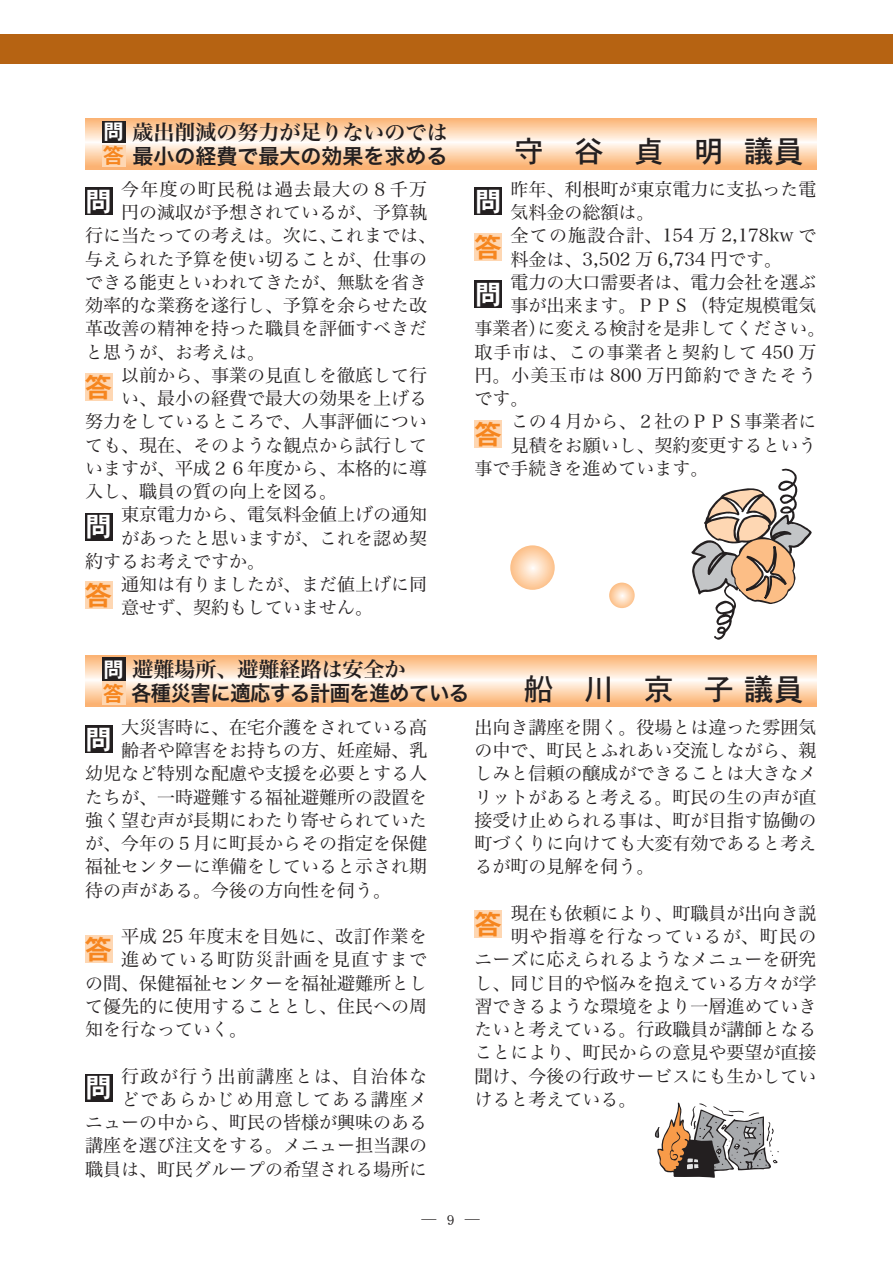
<style>
.page{position:relative;width:893px;height:1263px;background:#fff}
.page>*{position:absolute;margin:0;border:0;box-sizing:border-box;transform-origin:0 0}
.t1{font:30px "DFHS Gothic Std W5 90 pv RKSJ H";color:#231f20}
.t2{font:27px "DFHS Gothic Std W7 90 pv RKSJ H";color:#fff}
.t3{font:27px "DFHS Gothic Std W7 90 pv RKSJ H";color:#f6861f}
.t4{font:21px "Hira Min Pro W6 90 pv RKSJ H";color:#231f20}
.t5{font:21px "Hira Kaku Pro W6 90 pv RKSJ H";letter-spacing:-.025em;color:#231f20}
.t6{font:21px "Hira Kaku Pro W6 90 pv RKSJ H";color:#231f20}
.t7{font:18px/23.2px "Hira Min Pro W3 90 pv RKSJ H";color:#231f20;text-align:right}
.t8{font:18px "Hira Min Pro W3 90 pv RKSJ H";letter-spacing:.055em;color:#231f20}
.t9{font:18px "Hira Min Pro W3 90 pv RKSJ H";letter-spacing:.065em;color:#231f20}
.t10{font:18px "Hira Min Pro W3 90 pv RKSJ H";letter-spacing:.035em;color:#231f20}
.t11{font:18px "Hira Min Pro W3 90 pv RKSJ H";letter-spacing:.025em;color:#231f20}
.t12{font:18px "Hira Min Pro W3 90 pv RKSJ H";letter-spacing:.07em;color:#231f20}
.t13{font:15px "DFHS Mincho Std W3 90 pv RKSJ H";color:#231f20}
.s1{font-family:"DFHS Gothic Std W7 90 pv RKSJ H";color:#fff}
.s2{font-family:"DFHS Gothic Std W7 90 pv RKSJ H";color:#f6861f}
</style>
<div class="page">
<div style="left:0;top:34px;width:893px;height:30px;background:#b66312"></div>
<svg style="left:85px;top:118px;width:731px;height:51px;background:#fdd4af"></svg>
<div style="left:102px;top:121px;width:23px;height:21px;background:#231f20"></div>
<div style="left:102px;top:145px;width:23px;height:21px;background:#fed7b3"></div>
<svg style="left:85px;top:656px;width:731px;height:51px;background:#fdd4b0"></svg>
<div style="left:102px;top:658px;width:23px;height:23px;background:#231f20"></div>
<div style="left:102px;top:682px;width:23px;height:23px;background:#fed7b3"></div>
<div style="left:85px;top:187px;width:28px;height:28px;background:#231f20"></div>
<div style="left:474px;top:187px;width:28px;height:28px;background:#231f20"></div>
<div style="left:474px;top:280px;width:28px;height:28px;background:#231f20"></div>
<div style="left:85px;top:513px;width:28px;height:27px;background:#231f20"></div>
<div style="left:85px;top:725px;width:28px;height:28px;background:#231f20"></div>
<div style="left:85px;top:1074px;width:28px;height:27px;background:#231f20"></div>
<div style="left:85px;top:373px;width:28px;height:28px;background:#fed7b3"></div>
<div style="left:474px;top:233px;width:28px;height:28px;background:#fed7b3"></div>
<div style="left:474px;top:420px;width:28px;height:28px;background:#fed7b3"></div>
<div style="left:85px;top:582px;width:28px;height:27px;background:#fed7b3"></div>
<div style="left:85px;top:936px;width:28px;height:27px;background:#fed7b3"></div>
<div style="left:474px;top:910px;width:28px;height:28px;background:#fed7b3"></div>
<svg style="left:691px;top:469px;width:121px;height:193px"></svg>
<svg style="left:510px;top:545px;width:45px;height:45px;background:#fdd4af"></svg>
<svg style="left:609px;top:583px;width:26px;height:25px"></svg>
<svg style="left:655px;top:1103px;width:124px;height:75px"></svg>
<p class="t4" style="left:103px;top:124px;width:346px"><span class="s1">問</span> 歳出削減の努力が足りないのでは</p>
<p class="t6" style="left:103px;top:148px;width:346px"><span class="s2">答</span> 最小の経費で最大の効果を求める</p>
<h1 class="t1" style="left:514px;top:139px;width:291px">守　谷　貞　明 議員</h1>
<p class="t9" style="left:121px;top:182px;width:307px">今年度の町民税は過去最大の８千万</p>
<p class="t7" style="left:121px;top:203px;width:307px">円の減収が予想されているが、予算執</p>
<p class="t7" style="left:85px;top:226px;width:352px">行に当たっての考えは。次に、これまでは、</p>
<p class="t7" style="left:85px;top:250px;width:343px">与えられた予算を使い切ることが、仕事の</p>
<p class="t7" style="left:85px;top:273px;width:343px">できる能吏といわれてきたが、無駄を省き</p>
<p class="t7" style="left:85px;top:296px;width:343px">効率的な業務を遂行し、予算を余らせた改</p>
<p class="t7" style="left:85px;top:319px;width:343px">革改善の精神を持った職員を評価すべきだ</p>
<p class="t7" style="left:85px;top:343px;width:181px">と思うが、お考えは。</p>
<p class="t7" style="left:121px;top:366px;width:307px">以前から、事業の見直しを徹底して行</p>
<p class="t7" style="left:121px;top:389px;width:307px">い、最小の経費で最大の効果を上げる</p>
<p class="t7" style="left:85px;top:412px;width:343px">努力をしているところで、人事評価につい</p>
<p class="t7" style="left:85px;top:436px;width:343px">ても、現在、そのような観点から試行して</p>
<p class="t7" style="left:85px;top:459px;width:343px">いますが、平成２６年度から、本格的に導</p>
<p class="t7" style="left:85px;top:482px;width:253px">入し、職員の質の向上を図る。</p>
<p class="t7" style="left:121px;top:505px;width:307px">東京電力から、電気料金値上げの通知</p>
<p class="t7" style="left:121px;top:529px;width:307px">があったと思いますが、これを認め契</p>
<p class="t7" style="left:85px;top:552px;width:181px">約するお考えですか。</p>
<p class="t7" style="left:121px;top:575px;width:307px">通知は有りましたが、まだ値上げに同</p>
<p class="t7" style="left:121px;top:598px;width:253px">意せず、契約もしていません。</p>
<p class="t7" style="left:510px;top:180px;width:307px">昨年、利根町が東京電力に支払った電</p>
<p class="t7" style="left:510px;top:203px;width:145px">気料金の総額は。</p>
<p class="t10" style="left:510px;top:229px;width:307px">全ての施設合計、154 万 2,178kw で</p>
<p class="t7" style="left:510px;top:250px;width:273px">料金は、3,502 万 6,734 円です。</p>
<p class="t7" style="left:510px;top:273px;width:307px">電力の大口需要者は、電力会社を選ぶ</p>
<p class="t7" style="left:510px;top:296px;width:307px">事が出来ます。ＰＰＳ（特定規模電気</p>
<p class="t7" style="left:474px;top:319px;width:352px">事業者）に変える検討を是非してください。</p>
<p class="t8" style="left:474px;top:345px;width:343px">取手市は、この事業者と契約して 450 万</p>
<p class="t8" style="left:474px;top:368px;width:343px">円。小美玉市は 800 万円節約できたそう</p>
<p class="t7" style="left:474px;top:389px;width:55px">です。</p>
<p class="t7" style="left:511px;top:412px;width:307px">この４月から、２社のＰＰＳ事業者に</p>
<p class="t7" style="left:511px;top:436px;width:307px">見積をお願いし、契約変更するという</p>
<p class="t7" style="left:474px;top:459px;width:235px">事で手続きを進めています。</p>
<h2 class="t2" style="left:85px;top:190px;width:28px">問</h2>
<h2 class="t2" style="left:475px;top:190px;width:28px">問</h2>
<h2 class="t3" style="left:475px;top:236px;width:28px">答</h2>
<h2 class="t2" style="left:475px;top:284px;width:28px">問</h2>
<h2 class="t3" style="left:85px;top:376px;width:28px">答</h2>
<h2 class="t3" style="left:475px;top:424px;width:28px">答</h2>
<h2 class="t2" style="left:85px;top:516px;width:28px">問</h2>
<h2 class="t3" style="left:85px;top:585px;width:28px">答</h2>
<p class="t4" style="left:103px;top:662px;width:304px"><span class="s1">問</span> 避難場所、避難経路は安全か</p>
<p class="t5" style="left:103px;top:686px;width:367px"><span class="s2">答</span>各種災害に適応する計画を進めている</p>
<h1 class="t1" style="left:524px;top:677px;width:281px">船　川　京　子 議員</h1>
<p class="t7" style="left:121px;top:718px;width:307px">大災害時に、在宅介護をされている高</p>
<p class="t7" style="left:121px;top:741px;width:307px">齢者や障害をお持ちの方、妊産婦、乳</p>
<p class="t7" style="left:85px;top:765px;width:343px">幼児など特別な配慮や支援を必要とする人</p>
<p class="t7" style="left:85px;top:788px;width:343px">たちが、一時避難する福祉避難所の設置を</p>
<p class="t7" style="left:85px;top:811px;width:343px">強く望む声が長期にわたり寄せられていた</p>
<p class="t7" style="left:85px;top:834px;width:343px">が、今年の５月に町長からその指定を保健</p>
<p class="t7" style="left:85px;top:858px;width:343px">福祉センターに準備をしていると示され期</p>
<p class="t7" style="left:85px;top:881px;width:307px">待の声がある。今後の方向性を伺う。</p>
<p class="t11" style="left:121px;top:930px;width:307px">平成 25 年度末を目処に、改訂作業を</p>
<p class="t9" style="left:121px;top:953px;width:307px">進めている町防災計画を見直すまで</p>
<p class="t7" style="left:85px;top:974px;width:343px">の間、保健福祉センターを福祉避難所とし</p>
<p class="t7" style="left:85px;top:997px;width:343px">て優先的に使用することとし、住民への周</p>
<p class="t7" style="left:85px;top:1020px;width:163px">知を行なっていく。</p>
<p class="t7" style="left:85px;top:1067px;width:344px">行政が行う出前講座とは、自治体な<br>どであらかじめ用意してある講座メ<br>ニューの中から、町民の皆様が興味のある講座を選び注文をする。メニュー担当課の職員は、町民グループの希望される場所に</p>
<h2 class="t2" style="left:85px;top:729px;width:28px">問</h2>
<h2 class="t3" style="left:85px;top:939px;width:28px">答</h2>
<h2 class="t2" style="left:85px;top:1077px;width:28px">問</h2>
<p class="t7" style="left:474px;top:718px;width:343px;text-align:justify">出向き講座を開く。役場とは違った雰囲気の中で、町民とふれあい交流しながら、親しみと信頼の醸成ができることは大きなメリットがあると考える。町民の生の声が直接受け止められる事は、町が目指す協働の町づくりに向けても大変有効であると考えるが町の見解を伺う。</p>
<p class="t7" style="left:511px;top:904px;width:307px">現在も依頼により、町職員が出向き説</p>
<p class="t12" style="left:511px;top:930px;width:307px">明や指導を行なっているが、町民の</p>
<p class="t7" style="left:474px;top:951px;width:343px">ニーズに応えられるようなメニューを研究</p>
<p class="t7" style="left:474px;top:974px;width:343px">し、同じ目的や悩みを抱えている方々が学</p>
<p class="t7" style="left:474px;top:997px;width:343px">習できるような環境をより一層進めていき</p>
<p class="t7" style="left:474px;top:1020px;width:343px">たいと考えている。行政職員が講師となる</p>
<p class="t7" style="left:474px;top:1044px;width:343px">ことにより、町民からの意見や要望が直接</p>
<p class="t7" style="left:474px;top:1067px;width:343px">聞け、今後の行政サービスにも生かしてい</p>
<p class="t7" style="left:474px;top:1090px;width:163px">けると考えている。</p>
<h2 class="t3" style="left:475px;top:914px;width:28px">答</h2>
<p class="t13" style="left:422px;top:1214px;width:60px">― 9 ―</p>
</div>
